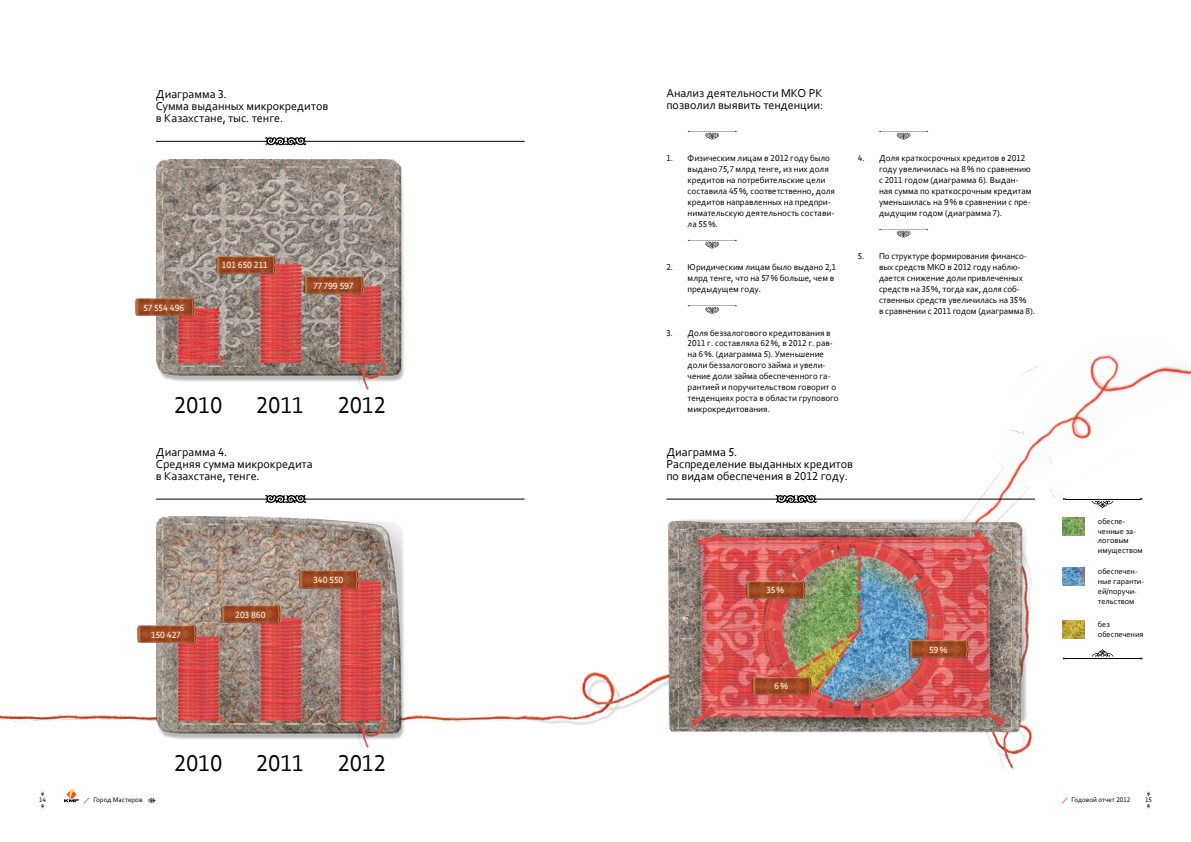
<style>
.page{position:relative;width:1191px;height:842px;background:#fff}
.page>*{position:absolute;margin:0;border:0;box-sizing:border-box;transform-origin:0 0}
.t1{font:24px "Corbel";color:#000}
.t2{font:12px/12px "Corbel";color:#000}
.t3{font:9.4px "Corbel";color:#fff}
.t4{font:9px/10.9px "Corbel";color:#000}
.t5{font:8.2px/9.8px "Corbel";color:#000}
.t6{font:7px "Corbel";color:#000}
</style>
<div class="page">
<img style="left:0;top:672px;width:666px;height:53px">
<img style="left:907px;top:354px;width:284px;height:182px">
<img style="left:156px;top:517px;width:249px;height:231px">
<img style="left:156px;top:159px;width:248px;height:231px">
<svg style="left:265px;top:137px;width:41px;height:8px"></svg>
<hr style="left:305px;top:141px;width:219px;height:1px;background:#000">
<hr style="left:156px;top:141px;width:111px;height:1px;background:#000">
<svg style="left:265px;top:495px;width:41px;height:8px"></svg>
<hr style="left:305px;top:499px;width:219px;height:1px;background:#000">
<hr style="left:156px;top:499px;width:111px;height:1px;background:#000">
<img style="left:214px;top:256px;width:61px;height:19px">
<img style="left:134px;top:299px;width:60px;height:19px">
<img style="left:303px;top:277px;width:61px;height:19px">
<img style="left:136px;top:625px;width:60px;height:20px">
<img style="left:220px;top:606px;width:61px;height:19px">
<img style="left:298px;top:571px;width:61px;height:19px">
<svg style="left:687px;top:131px;width:50px;height:8px"></svg>
<svg style="left:687px;top:240px;width:50px;height:8px"></svg>
<svg style="left:687px;top:305px;width:50px;height:9px"></svg>
<svg style="left:879px;top:131px;width:49px;height:8px"></svg>
<svg style="left:879px;top:229px;width:49px;height:8px"></svg>
<img style="left:666px;top:514px;width:369px;height:255px">
<svg style="left:775px;top:495px;width:41px;height:8px"></svg>
<hr style="left:815px;top:499px;width:220px;height:1px;background:#000">
<hr style="left:666px;top:499px;width:111px;height:1px;background:#000">
<img style="left:1062px;top:567px;width:22px;height:19px">
<img style="left:1062px;top:517px;width:22px;height:19px">
<img style="left:1062px;top:620px;width:22px;height:18px">
<hr style="left:1065px;top:499px;width:37px;height:1px;background:#000">
<hr style="left:1102px;top:499px;width:38px;height:1px;background:#000">
<svg style="left:1091px;top:501px;width:22px;height:8px"></svg>
<hr style="left:1065px;top:658px;width:37px;height:1px;background:#000">
<hr style="left:1102px;top:658px;width:38px;height:1px;background:#000">
<svg style="left:1091px;top:649px;width:22px;height:8px"></svg>
<img style="left:744px;top:581px;width:61px;height:19px">
<img style="left:750px;top:677px;width:61px;height:19px">
<img style="left:907px;top:641px;width:61px;height:19px">
<svg style="left:41px;top:791px;width:3px;height:5px"></svg>
<svg style="left:1146px;top:791px;width:4px;height:5px"></svg>
<svg style="left:41px;top:804px;width:3px;height:4px"></svg>
<svg style="left:1146px;top:804px;width:4px;height:4px"></svg>
<svg style="left:147px;top:797px;width:9px;height:6px"></svg>
<svg style="left:64px;top:789px;width:26px;height:14px"></svg>
<h2 class="t2" style="left:156px;top:88px;width:174px">Диаграмма 3.<br>Сумма выданных микрокредитов в Казахстане, тыс. тенге.</h2>
<p class="t3" style="left:143px;top:302px;width:43px">57 554 496</p>
<p class="t3" style="left:222px;top:259px;width:47px">101 650 211</p>
<p class="t3" style="left:313px;top:280px;width:41px">77 799 597</p>
<h1 class="t1" style="left:174px;top:390px;width:50px">2010</h1>
<h1 class="t1" style="left:256px;top:390px;width:49px">2011</h1>
<h1 class="t1" style="left:338px;top:390px;width:49px">2012</h1>
<h2 class="t2" style="left:156px;top:445px;width:158px">Диаграмма 4.<br>Средняя сумма микрокредита в Казахстане, тенге.</h2>
<p class="t3" style="left:151px;top:629px;width:31px">150 427</p>
<p class="t3" style="left:235px;top:609px;width:32px">203 860</p>
<p class="t3" style="left:313px;top:574px;width:31px">340 550</p>
<h1 class="t1" style="left:174px;top:748px;width:50px">2010</h1>
<h1 class="t1" style="left:256px;top:748px;width:49px">2011</h1>
<h1 class="t1" style="left:338px;top:748px;width:49px">2012</h1>
<h2 class="t2" style="left:666px;top:87px;width:158px">Анализ деятельности МКО РК позволил выявить тенденции:</h2>
<p class="t4" style="left:687px;top:153px;width:149px;text-indent:-21px">1. Физическим лицам в 2012 году было выдано 75,7 млрд тенге, из них доля кредитов на потребительские цели составила 45%, соответственно, доля кредитов направленных на предпри&shy;нимательскую деятельность состави&shy;ла 55%.</p>
<p class="t4" style="left:687px;top:262px;width:150px;text-indent:-21px">2. Юридическим лицам было выдано 2,1 млрд тенге, что на 57% больше, чем в предыдущем году.</p>
<p class="t4" style="left:687px;top:327px;width:153px;text-indent:-21px">3. Доля беззалогового кредитования в 2011 г. составляла 62%, в 2012 г. рав&shy;на 6%. (диаграмма 5). Уменьшение доли беззалогового займа и увели&shy;чение доли займа обеспеченного га&shy;рантией и поручительством говорит о тенденциях роста в области групового микрокредитования.</p>
<p class="t4" style="left:879px;top:153px;width:154px;text-indent:-21px">4. Доля краткосрочных кредитов в 2012 году увеличилась на 8% по сравнению с 2011 годом (диаграмма 6). Выдан&shy;ная сумма по краткосрочным кредитам уменьшилась на 9% в сравнении с пре&shy;дыдущим годом (диаграмма 7).</p>
<p class="t4" style="left:879px;top:251px;width:157px;text-indent:-21px">5. По структуре формирования финансо&shy;вых средств МКО в 2012 году наблю&shy;дается снижение доли привлеченных средств на 35%, тогда как, доля соб&shy;ственных средств увеличилась на 35%<br>в сравнении с 2011 годом (диаграмма 8).</p>
<h2 class="t2" style="left:666px;top:445px;width:188px">Диаграмма 5.<br>Распределение выданных кредитов по видам обеспечения в 2012 году.</h2>
<p class="t3" style="left:766px;top:584px;width:19px">35%</p>
<p class="t3" style="left:774px;top:680px;width:15px">6%</p>
<p class="t3" style="left:929px;top:644px;width:20px">59%</p>
<p class="t5" style="left:1098px;top:516px;width:46px">обеспе&shy;ченные за&shy;логовым имуществом</p>
<p class="t5" style="left:1098px;top:566px;width:48px">обеспечен&shy;ные гаранти&shy;ей/поручи&shy;тельством</p>
<p class="t5" style="left:1098px;top:619px;width:47px">без обеспечения</p>
<p class="t6" style="left:39px;top:795px;width:8px">14</p>
<p class="t6" style="left:93px;top:795px;width:51px">Город Мастеров</p>
<p class="t6" style="left:1071px;top:795px;width:60px">Годовой отчет 2012</p>
<p class="t6" style="left:1145px;top:795px;width:8px">15</p>
</div>
